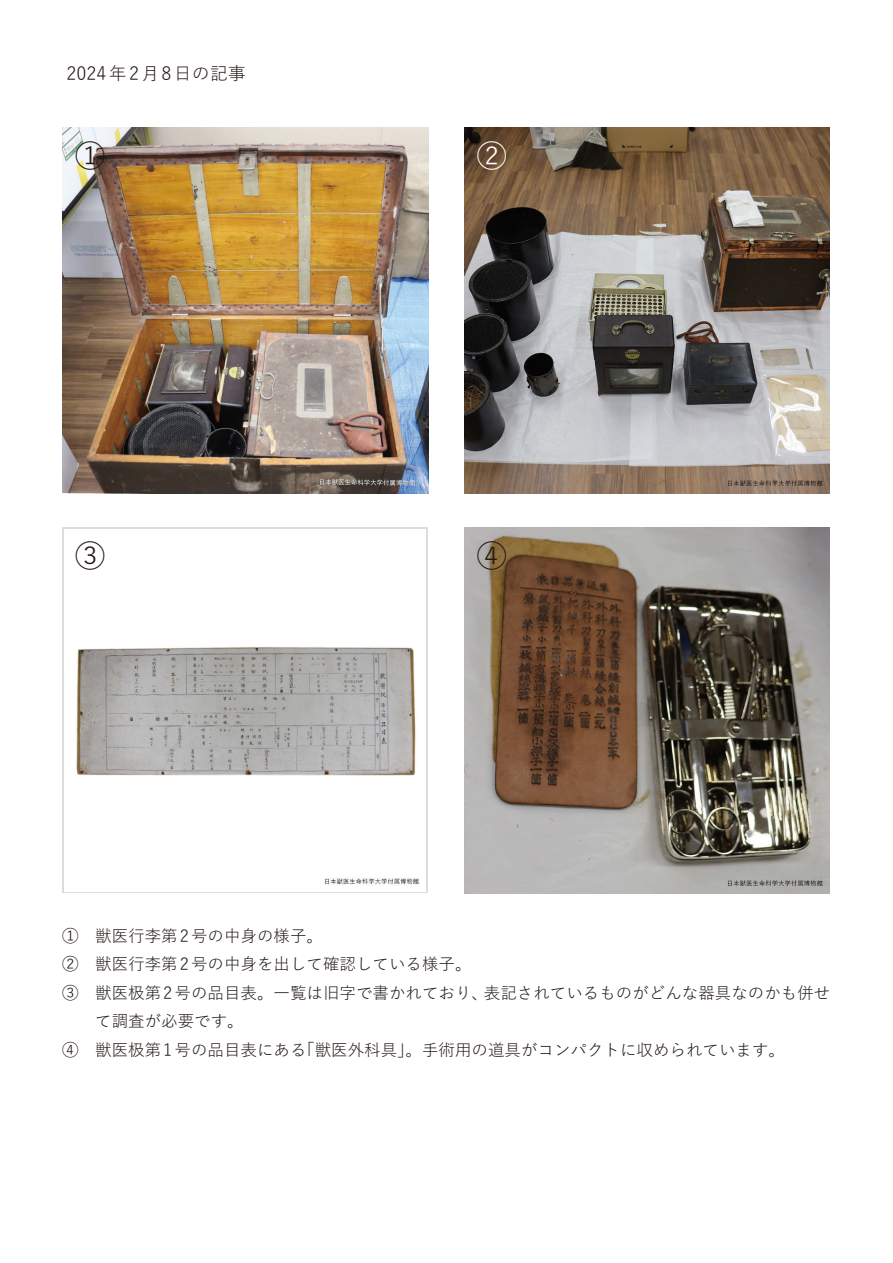
<style>
.page{position:relative;width:893px;height:1263px;background:#fff}
.page>*{position:absolute;margin:0;border:0;box-sizing:border-box;transform-origin:0 0}
.t1{font:30px "Yu Gothic";color:#231916}
.t2{font:30px "Yu Gothic";color:#fff}
.t3{font:18px "Yu Gothic";color:#231916}
.t4{font:16.5px "Yu Gothic";color:#231916}
</style>
<div class="page">
<div style="left:62px;top:528px;width:366px;height:365px;background:linear-gradient(to bottom,#dcdddd,#dcdddd)"></div>
<img style="left:64px;top:530px;width:362px;height:361px">
<img style="left:464px;top:528px;width:366px;height:365px">
<img style="left:62px;top:128px;width:366px;height:366px">
<img style="left:464px;top:128px;width:366px;height:366px">
<p class="t3" style="left:67px;top:56px;width:181px">2024年2月8日の記事</p>
<h1 class="t1" style="left:75px;top:128px;width:31px">①</h1>
<h1 class="t2" style="left:477px;top:128px;width:31px">②</h1>
<h1 class="t1" style="left:75px;top:528px;width:31px">③</h1>
<h1 class="t1" style="left:477px;top:528px;width:31px">④</h1>
<p class="t4" style="left:62px;top:920px;width:262px">① 獣医行李第2号の中身の様子。</p>
<p class="t4" style="left:62px;top:949px;width:411px">② 獣医行李第2号の中身を出して確認している様子。</p>
<p class="t4" style="left:62px;top:977px;width:770px">③ 獣医极第2号の品目表。一覧は旧字で書かれており、表記されているものがどんな器具なのかも併せ</p>
<p class="t4" style="left:95px;top:1006px;width:150px">て調査が必要です。</p>
<p class="t4" style="left:62px;top:1034px;width:724px">④ 獣医极第1号の品目表にある「獣医外科具」。手術用の道具がコンパクトに収められています。</p>
</div>
